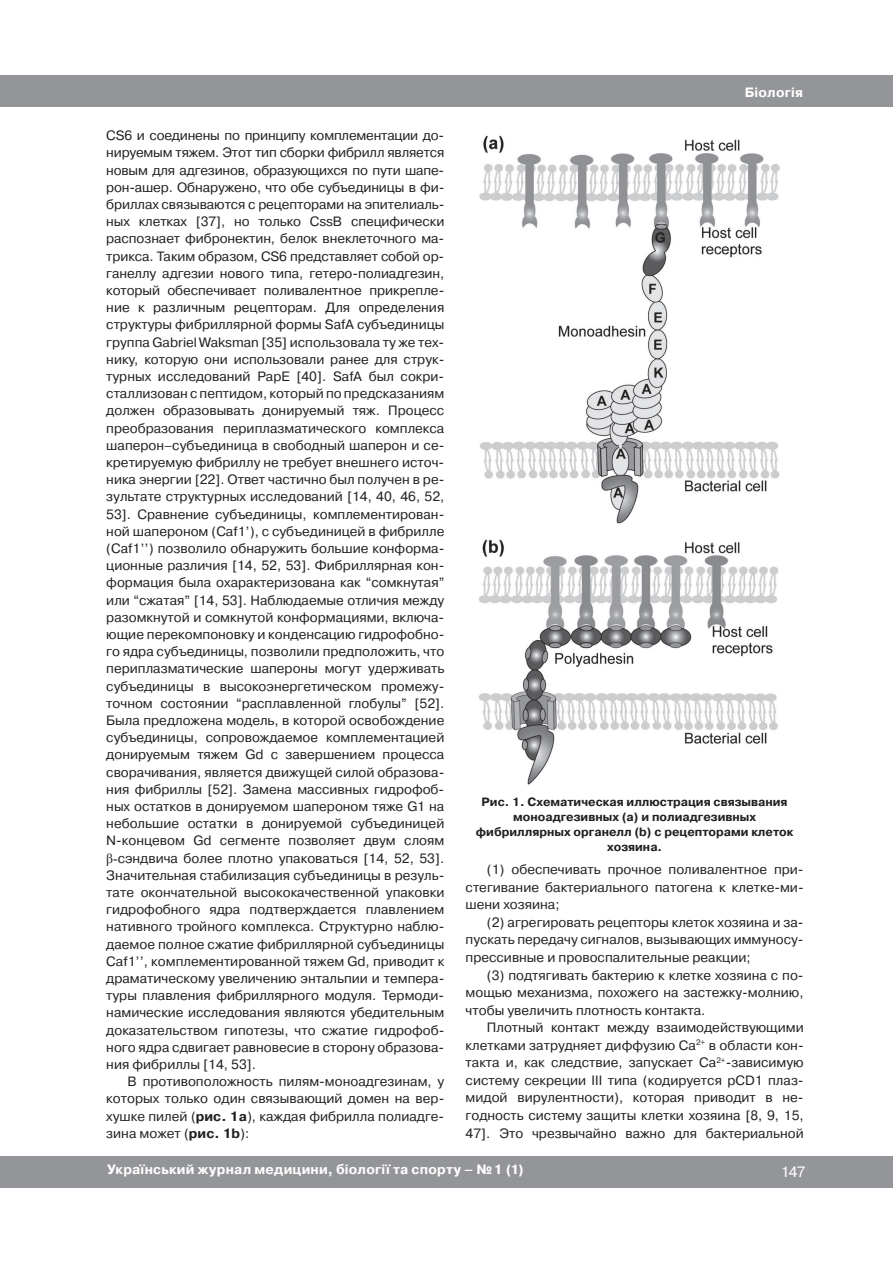
<style>
.page{position:relative;width:893px;height:1263px;background:#fff}
.page>*{position:absolute;margin:0;border:0;box-sizing:border-box;transform-origin:0 0}
.t1{font:15px "Pragmatica C";color:#fff}
.t2{font:13.5px/17.2px "Pragmatica C";color:#231f20;text-align:justify}
.t3{font:700 13.5px "Pragmatica C";letter-spacing:.015em;color:#fff}
.t4{font:700 12px/15px "Pragmatica C";color:#231f20;text-align:center}
.s1{font-family:"Times New Roman"}
.s2{font-weight:700}
</style>
<div class="page">
<div style="left:0;top:1156px;width:893px;height:31px;background:#939598"></div>
<div style="left:0;top:76px;width:893px;height:31px;background:#939598"></div>
<img style="left:478px;top:135px;width:302px;height:650px">
<p class="t2" style="left:106px;top:127px;width:340px">CS6 и соединены по принципу комплементации до&shy;нируемым тяжем. Этот тип сборки фибрилл является новым для адгезинов, образующихся по пути шапе&shy;рон-ашер. Обнаружено, что обе субъединицы в фи&shy;бриллах связываются с рецепторами на эпителиаль&shy;ных клетках [37], но только CssB специфически распознает фибронектин, белок внеклеточного ма&shy;трикса. Таким образом, CS6 представляет собой ор&shy;ганеллу адгезии нового типа, гетеро-полиадгезин, который обеспечивает поливалентное прикрепле&shy;ние к различным рецепторам. Для определения структуры фибриллярной формы SafA субъединицы группа Gabriel Waksman [35] использовала ту же тех&shy;нику, которую они использовали ранее для струк&shy;турных исследований PapE [40]. SafA был сокри&shy;сталлизован с пептидом, который по предсказаниям должен образовывать донируемый тяж. Процесс преобразования периплазматического комплекса шаперон–субъединица в свободный шаперон и се&shy;кретируемую фибриллу не требует внешнего источ&shy;ника энергии [22]. Ответ частично был получен в ре&shy;зультате структурных исследований [14, 40, 46, 52, 53]. Сравнение субъединицы, комплементирован&shy;ной шапероном (Caf1’), с субъединицей в фибрилле (Caf1’’) позволило обнаружить большие конформа&shy;ционные различия [14, 52, 53]. Фибриллярная кон&shy;формация была охарактеризована как “сомкнутая” или “сжатая” [14, 53]. Наблюдаемые отличия между разомкнутой и сомкнутой конформациями, включа&shy;ющие перекомпоновку и конденсацию гидрофобно&shy;го ядра субъединицы, позволили предположить, что периплазматические шапероны могут удерживать субъединицы в высокоэнергетическом промежу&shy;точном состоянии “расплавленной глобулы” [52].<br>Была предложена модель, в которой освобождение субъединицы, сопровождаемое комплементацией донируемым тяжем Gd с завершением процесса сворачивания, является движущей силой образова&shy;ния фибриллы [52]. Замена массивных гидрофоб&shy;ных остатков в донируемом шапероном тяже G1 на небольшие остатки в донируемой субъединицей N-концевом Gd сегменте позволяет двум слоям <span class="s1">β-</span>сэндвича более плотно упаковаться [14, 52, 53].<br>Значительная стабилизация субъединицы в резуль&shy;тате окончательной высококачественной упаковки гидрофобного ядра подтверждается плавлением нативного тройного комплекса. Структурно наблю&shy;даемое полное сжатие фибриллярной субъединицы Caf1’’, комплементированной тяжем Gd, приводит к драматическому увеличению энтальпии и темпера&shy;туры плавления фибриллярного модуля. Термоди&shy;намические исследования являются убедительным доказательством гипотезы, что сжатие гидрофоб&shy;ного ядра сдвигает равновесие в сторону образова&shy;ния фибриллы [14, 53].</p>
<p class="t2" style="left:106px;top:1073px;width:340px;text-indent:21px">В противоположность пилям-моноадгезинам, у которых только один связывающий домен на вер&shy;хушке пилей (<span class="s2">рис. 1a</span>), каждая фибрилла полиадге&shy;зина может (<span class="s2">рис. 1b</span>):</p>
<p class="t3" style="left:745px;top:85px;width:60px">Біологія</p>
<p class="t4" style="left:476px;top:794px;width:319px">Рис. 1. Схематическая иллюстрация связывания моноадгезивных (a) и полиадгезивных фибриллярных органелл (b) с рецепторами клеток хозяина.</p>
<p class="t2" style="left:466px;top:861px;width:340px;text-indent:21px">(1) обеспечивать прочное поливалентное при&shy;стегивание бактериального патогена к клетке-ми&shy;шени хозяина;</p>
<p class="t2" style="left:466px;top:913px;width:340px;text-indent:21px">(2) агрегировать рецепторы клеток хозяина и за&shy;пускать передачу сигналов, вызывающих иммуносу&shy;прессивные и провоспалительные реакции;</p>
<p class="t2" style="left:466px;top:966px;width:340px;text-indent:21px">(3) подтягивать бактерию к клетке хозяина с по&shy;мощью механизма, похожего на застежку-молнию, чтобы увеличить плотность контакта.</p>
<p class="t2" style="left:466px;top:1019px;width:340px;text-indent:21px">Плотный контакт между взаимодействующими клетками затрудняет диффузию Ca<sup>2+</sup> в области кон&shy;такта и, как следствие, запускает Ca<sup>2+</sup>-зависимую систему секреции III типа (кодируется pCD1 плаз&shy;мидой вирулентности), которая приводит в не&shy;годность систему защиты клетки хозяина [8, 9, 15, 47]. Это чрезвычайно важно для бактериальной</p>
<p class="t3" style="left:107px;top:1162px;width:418px">Український журнал медицини, біології та спорту – №1 (1)</p>
<p class="t1" style="left:781px;top:1163px;width:26px">147</p>
</div>
